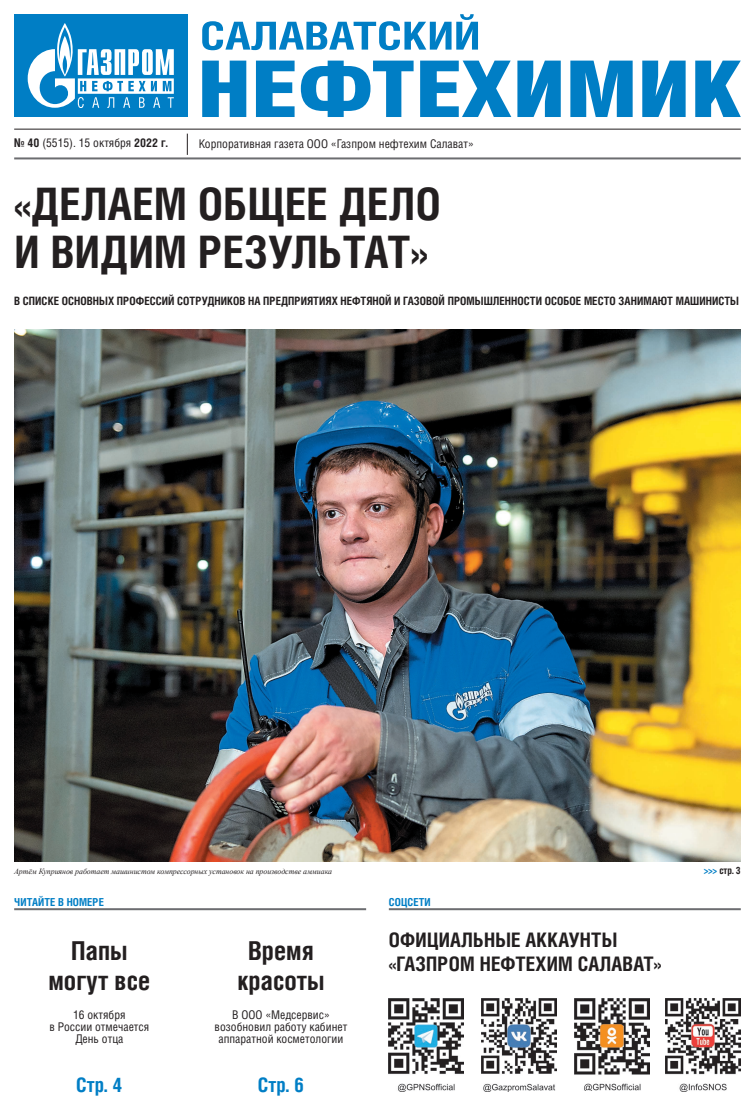
<style>
.page{position:relative;width:755px;height:1106px;background:#fff}
.page>*{position:absolute;margin:0;border:0;box-sizing:border-box;transform-origin:0 0}
.t1{font:700 44.8px/48.4px "Helios Cond";letter-spacing:.01em;color:#231f20}
.t2{font:700 26px/30px "Helios Cond";color:#231f20;text-align:center}
.t3{font:700 20px/24.2px "Helios Cond";letter-spacing:.01em;color:#231f20}
.t4{font:700 20px "Helios Cond";color:#007ec5}
.t5{font:12px/12.1px "Helios Cond";color:#231f20;text-align:center}
.t6{font:700 11.5px "Helios Cond";letter-spacing:.005em;color:#231f20}
.t7{font:700 11px "Helios Cond";letter-spacing:.01em;color:#007ec5}
.t8{font:700 10px "Helios Cond";color:#231f20}
.t9{font:italic 8px "Times New Roman";letter-spacing:-.005em;color:#231f20}
.s1{font-weight:700}
.s2{color:#007ec5}
</style>
<div class="page">
<hr style="left:14px;top:129px;width:726px;height:1px;background:#231f20">
<svg style="left:187px;top:134px;width:1px;height:21px"></svg>
<div style="left:14px;top:14px;width:173px;height:103px;background:#007ec5"></div>
<svg style="left:28px;top:23px;width:146px;height:85px"></svg>
<svg style="left:202px;top:14px;width:275px;height:36px"></svg>
<svg style="left:202px;top:61px;width:44px;height:56px"></svg>
<svg style="left:256px;top:61px;width:38px;height:56px"></svg>
<svg style="left:300px;top:61px;width:113px;height:56px"></svg>
<svg style="left:420px;top:61px;width:91px;height:56px"></svg>
<svg style="left:517px;top:61px;width:43px;height:56px;background:#2892ce"></svg>
<svg style="left:570px;top:61px;width:62px;height:56px"></svg>
<svg style="left:642px;top:61px;width:43px;height:56px;background:#2791cd"></svg>
<svg style="left:695px;top:61px;width:45px;height:56px"></svg>
<hr style="left:14px;top:157px;width:726px;height:2px;background:#6c6d70">
<img style="left:481px;top:998px;width:75px;height:93px">
<img style="left:574px;top:998px;width:74px;height:92px">
<img style="left:388px;top:998px;width:75px;height:93px">
<img style="left:665px;top:998px;width:75px;height:93px">
<hr style="left:14px;top:908px;width:352px;height:2px;background:#6c6d70">
<hr style="left:388px;top:908px;width:352px;height:2px;background:#6c6d70">
<img style="left:14px;top:330px;width:726px;height:531px">
<p class="t5" style="left:14px;top:137px;width:155px"><span class="s1">№ 40</span> (5515). 15 октября <span class="s1">2022 г.</span></p>
<p class="t5" style="left:198px;top:137px;width:276px">Корпоративная газета ООО «Газпром нефтехим Салават»</p>
<h1 class="t1" style="left:14px;top:179px;width:428px">«ДЕЛАЕМ ОБЩЕЕ ДЕЛО<br>И ВИДИМ РЕЗУЛЬТАТ»</h1>
<p class="t6" style="left:14px;top:293px;width:725px">В СПИСКЕ ОСНОВНЫХ ПРОФЕССИЙ СОТРУДНИКОВ НА ПРЕДПРИЯТИЯХ НЕФТЯНОЙ И ГАЗОВОЙ ПРОМЫШЛЕННОСТИ ОСОБОЕ МЕСТО ЗАНИМАЮТ МАШИНИСТЫ</p>
<p class="t9" style="left:14px;top:865px;width:319px">Артём Куприянов работает машинистом компрессорных установок на производстве аммиака</p>
<p class="t8" style="left:703px;top:863px;width:39px"><span class="s2">&gt;&gt;&gt;</span> стр. 3</p>
<p class="t7" style="left:14px;top:894px;width:91px">ЧИТАЙТЕ В НОМЕРЕ</p>
<p class="t7" style="left:388px;top:894px;width:43px">СОЦСЕТИ</p>
<h2 class="t2" style="left:48px;top:935px;width:103px">Папы могут все</h2>
<p class="t5" style="left:49px;top:1008px;width:101px">16 октября<br>в России отмечается<br>День отца</p>
<h3 class="t4" style="left:76px;top:1071px;width:48px">Стр. 4</h3>
<h2 class="t2" style="left:237px;top:935px;width:89px">Время красоты</h2>
<p class="t5" style="left:214px;top:1008px;width:134px">В ООО «Медсервис» возобновил работу кабинет аппаратной косметологии</p>
<h3 class="t4" style="left:258px;top:1071px;width:48px">Стр. 6</h3>
<h3 class="t3" style="left:388px;top:927px;width:274px">ОФИЦИАЛЬНЫЕ АККАУНТЫ «ГАЗПРОМ НЕФТЕХИМ САЛАВАТ»</h3>
</div>
